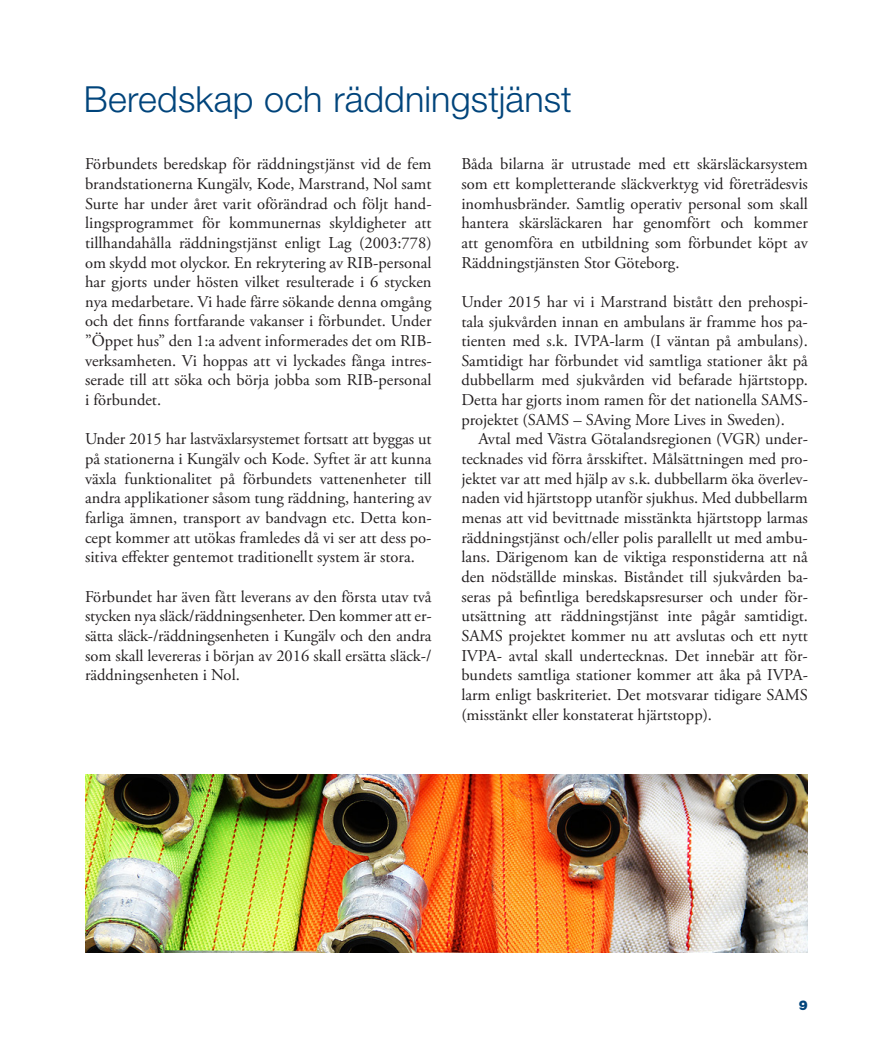
<style>
.page{position:relative;width:893px;height:1063px;background:#fff}
.page>*{position:absolute;margin:0;border:0;box-sizing:border-box;transform-origin:0 0}
.t1{font:300 36px "Helvetica Neue";letter-spacing:.005em;color:#00447b}
.t2{font:16.5px/19.6px "Adobe Garamond Pro";color:#231f20;text-align:justify}
.t3{font:900 13.5px "Helvetica Neue";color:#00447b}
</style>
<div class="page">
<img style="left:85px;top:775px;width:723px;height:177px">
<h1 class="t1" style="left:84px;top:77px;width:490px">Beredskap och räddningstjänst</h1>
<p class="t2" style="left:85px;top:155px;width:348px">Förbundets beredskap för räddningstjänst vid de fem brandstationerna Kungälv, Kode, Marstrand, Nol samt Surte har under året varit oförändrad och följt hand&shy;lingsprogrammet för kommunernas skyldigheter att tillhandahålla räddningstjänst enligt Lag (2003:778) om skydd mot olyckor. En rekrytering av RIB-personal har gjorts under hösten vilket resulterade i 6 stycken nya medarbetare. Vi hade färre sökande denna omgång och det finns fortfarande vakanser i förbundet. Under ”Öppet hus” den 1:a advent informerades det om RIB&shy;verksamheten. Vi hoppas att vi lyckades fånga intres&shy;serade till att söka och börja jobba som RIB-personal i förbundet.</p>
<p class="t2" style="left:85px;top:430px;width:348px">Under 2015 har lastväxlarsystemet fortsatt att byggas ut på stationerna i Kungälv och Kode. Syftet är att kunna växla funktionalitet på förbundets vattenenheter till andra applikationer såsom tung räddning, hantering av farliga ämnen, transport av bandvagn etc. Detta kon&shy;cept kommer att utökas framledes då vi ser att dess po&shy;sitiva effekter gentemot traditionellt system är stora.</p>
<p class="t2" style="left:85px;top:587px;width:348px">Förbundet har även fått leverans av den första utav två stycken nya släck/räddningsenheter. Den kommer att er&shy;sätta släck-/räddningsenheten i Kungälv och den andra som skall levereras i början av 2016 skall ersätta släck-/ räddningsenheten i Nol.</p>
<p class="t2" style="left:461px;top:155px;width:348px">Båda bilarna är utrustade med ett skärsläckarsystem som ett kompletterande släckverktyg vid företrädesvis inomhusbränder. Samtlig operativ personal som skall hantera skärsläckaren har genomfört och kommer att genomföra en utbildning som förbundet köpt av Räddningstjänsten Stor Göteborg.</p>
<p class="t2" style="left:461px;top:292px;width:348px">Under 2015 har vi i Marstrand bistått den prehospi&shy;tala sjukvården innan en ambulans är framme hos pa&shy;tienten med s.k. IVPA-larm (I väntan på ambulans).<br>Samtidigt har förbundet vid samtliga stationer åkt på dubbellarm med sjukvården vid befarade hjärtstopp.<br>Detta har gjorts inom ramen för det nationella SAMS&shy;projektet (SAMS – SAving More Lives in Sweden).</p>
<p class="t2" style="left:461px;top:430px;width:348px;text-indent:17px">Avtal med Västra Götalandsregionen (VGR) under&shy;tecknades vid förra årsskiftet. Målsättningen med pro&shy;jektet var att med hjälp av s.k. dubbellarm öka överlev&shy;naden vid hjärtstopp utanför sjukhus. Med dubbellarm menas att vid bevittnade misstänkta hjärtstopp larmas räddningstjänst och/eller polis parallellt ut med ambu&shy;lans. Därigenom kan de viktiga responstiderna att nå den nödställde minskas. Biståndet till sjukvården ba&shy;seras på befintliga beredskapsresurser och under för&shy;utsättning att räddningstjänst inte pågår samtidigt.<br>SAMS projektet kommer nu att avslutas och ett nytt IVPA- avtal skall undertecknas. Det innebär att för&shy;bundets samtliga stationer kommer att åka på IVPA&shy;larm enligt baskriteriet. Det motsvarar tidigare SAMS (misstänkt eller konstaterat hjärtstopp).</p>
<p class="t3" style="left:799px;top:997px;width:11px">9</p>
</div>
